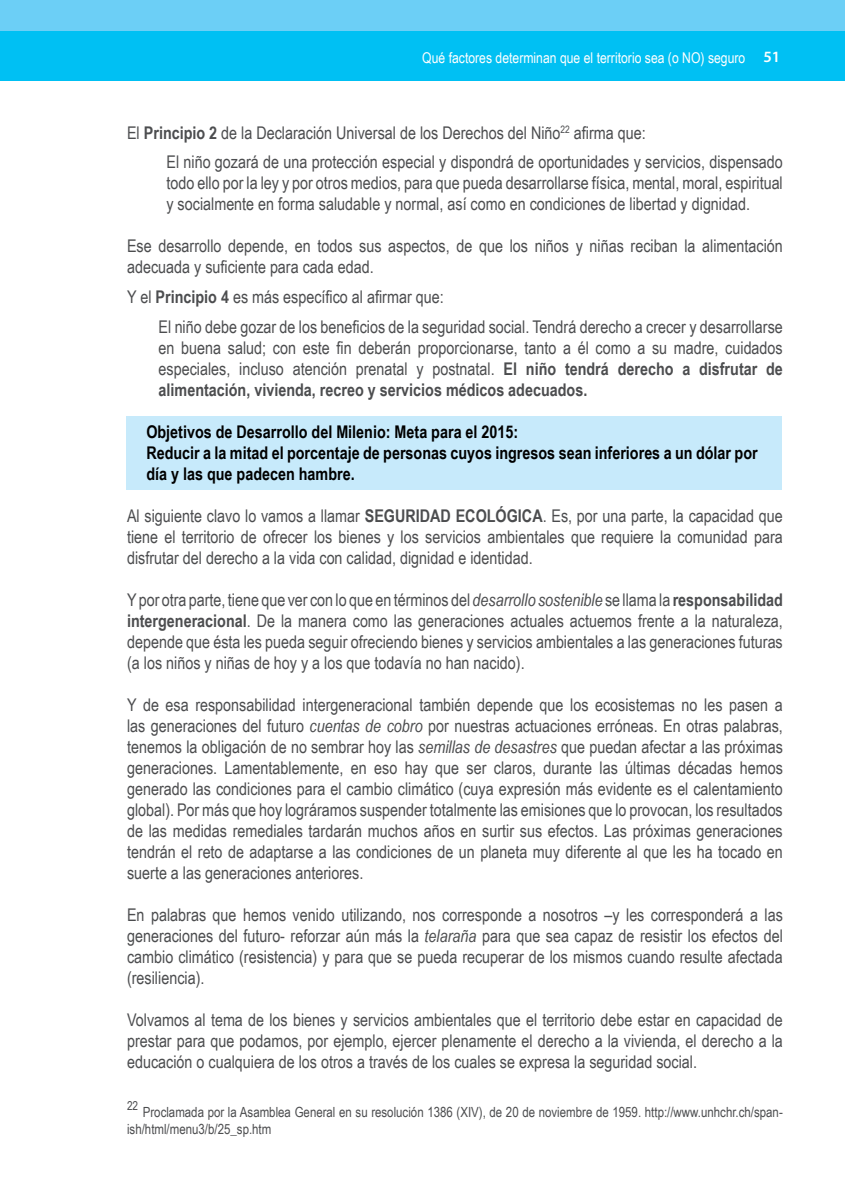
<style>
.page{position:relative;width:845px;height:1197px;background:#fff}
.page>*{position:absolute;margin:0;border:0;box-sizing:border-box;transform-origin:0 0}
.t1{font:17.5px/21px "Arial Narrow";color:#4c4d4f;text-align:justify}
.t2{font:700 17.5px/21px "Arial Narrow";color:#000}
.t3{font:14.88px "Arial Narrow";color:#fff}
.t4{font:14px/16.8px "Arial Narrow";color:#4c4d4f}
.t5{font:12.25px "Arial Narrow";color:#4c4d4f}
.s1{font-family:"Myriad Pro";font-weight:600;font-size:15.75px}
.s2{font-weight:700}
.s3{font-style:italic}
</style>
<div class="page">
<div style="left:0;top:0;width:844px;height:80px;background:#6ccff6"></div>
<div style="left:0;top:31px;width:844px;height:49px;background:#00c0f3"></div>
<div style="left:126px;top:416px;width:655px;height:74px;background:#c7eafb"></div>
<p class="t3" style="left:422px;top:47px;width:359px">Qué factores determinan que el territorio sea (o NO) seguro <span class="s1">51</span></p>
<p class="t1" style="left:166px;top:117px;width:617px;line-height:29.8px;text-indent:-39px">El <span class="s2">Principio 2</span> de la Declaración Universal de los Derechos del Niño<sup>22</sup> afirma que:<br>El niño gozará de una protección especial y dispondrá de oportunidades y servicios, dispensado</p>
<p class="t1" style="left:166px;top:172px;width:617px">todo ello por la ley y por otros medios, para que pueda desarrollarse física, mental, moral, espiritual y socialmente en forma saludable y normal, así como en condiciones de libertad y dignidad.</p>
<p class="t1" style="left:127px;top:235px;width:657px">Ese desarrollo depende, en todos sus aspectos, de que los niños y niñas reciban la alimentación adecuada y suficiente para cada edad.</p>
<p class="t1" style="left:158px;top:282px;width:625px;line-height:29.8px;text-indent:-32px">Y el <span class="s2">Principio 4</span> es más específico al afirmar que:<br>El niño debe gozar de los beneficios de la seguridad social. Tendrá derecho a crecer y desarrollarse</p>
<p class="t1" style="left:158px;top:337px;width:625px">en buena salud; con este fin deberán proporcionarse, tanto a él como a su madre, cuidados especiales, incluso atención prenatal y postnatal. <span class="s2">El niño tendrá derecho a disfrutar de alimentación, vivienda, recreo y servicios médicos adecuados.</span></p>
<p class="t2" style="left:146px;top:420px;width:612px">Objetivos de Desarrollo del Milenio: Meta para el 2015:<br>Reducir a la mitad el porcentaje de personas cuyos ingresos sean inferiores a un dólar por día y las que padecen hambre.</p>
<p class="t1" style="left:127px;top:505px;width:657px">Al siguiente clavo lo vamos a llamar <span class="s2">SEGURIDAD ECOLÓGICA</span>. Es, por una parte, la capacidad que tiene el territorio de ofrecer los bienes y los servicios ambientales que requiere la comunidad para disfrutar del derecho a la vida con calidad, dignidad e identidad.</p>
<p class="t1" style="left:127px;top:589px;width:657px">Y por otra parte, tiene que ver con lo que en términos del <span class="s3">desarrollo sostenible</span> se llama la <span class="s2">responsabilidad intergeneracional</span>. De la manera como las generaciones actuales actuemos frente a la naturaleza, depende que ésta les pueda seguir ofreciendo bienes y servicios ambientales a las generaciones futuras (a los niños y niñas de hoy y a los que todavía no han nacido).</p>
<p class="t1" style="left:127px;top:694px;width:657px">Y de esa responsabilidad intergeneracional también depende que los ecosistemas no les pasen a las generaciones del futuro <span class="s3">cuentas de cobro</span> por nuestras actuaciones erróneas. En otras palabras, tenemos la obligación de no sembrar hoy las <span class="s3">semillas de desastres</span> que puedan afectar a las próximas generaciones. Lamentablemente, en eso hay que ser claros, durante las últimas décadas hemos generado las condiciones para el cambio climático (cuya expresión más evidente es el calentamiento global). Por más que hoy lográramos suspender totalmente las emisiones que lo provocan, los resultados de las medidas remediales tardarán muchos años en surtir sus efectos. Las próximas generaciones tendrán el reto de adaptarse a las condiciones de un planeta muy diferente al que les ha tocado en suerte a las generaciones anteriores.</p>
<p class="t1" style="left:127px;top:904px;width:657px">En palabras que hemos venido utilizando, nos corresponde a nosotros –y les corresponderá a las generaciones del futuro- reforzar aún más la <span class="s3">telaraña</span> para que sea capaz de resistir los efectos del cambio climático (resistencia) y para que se pueda recuperar de los mismos cuando resulte afectada (resiliencia).</p>
<p class="t1" style="left:127px;top:1009px;width:657px">Volvamos al tema de los bienes y servicios ambientales que el territorio debe estar en capacidad de prestar para que podamos, por ejemplo, ejercer plenamente el derecho a la vivienda, el derecho a la educación o cualquiera de los otros a través de los cuales se expresa la seguridad social.</p>
<p class="t5" style="left:127px;top:1097px;width:13px">22</p>
<p class="t4" style="left:127px;top:1103px;width:657px;text-indent:16px">Proclamada por la Asamblea General en su resolución 1386 (XIV), de 20 de noviembre de 1959. http://www.unhchr.ch/span&shy;ish/html/menu3/b/25_sp.htm</p>
</div>
